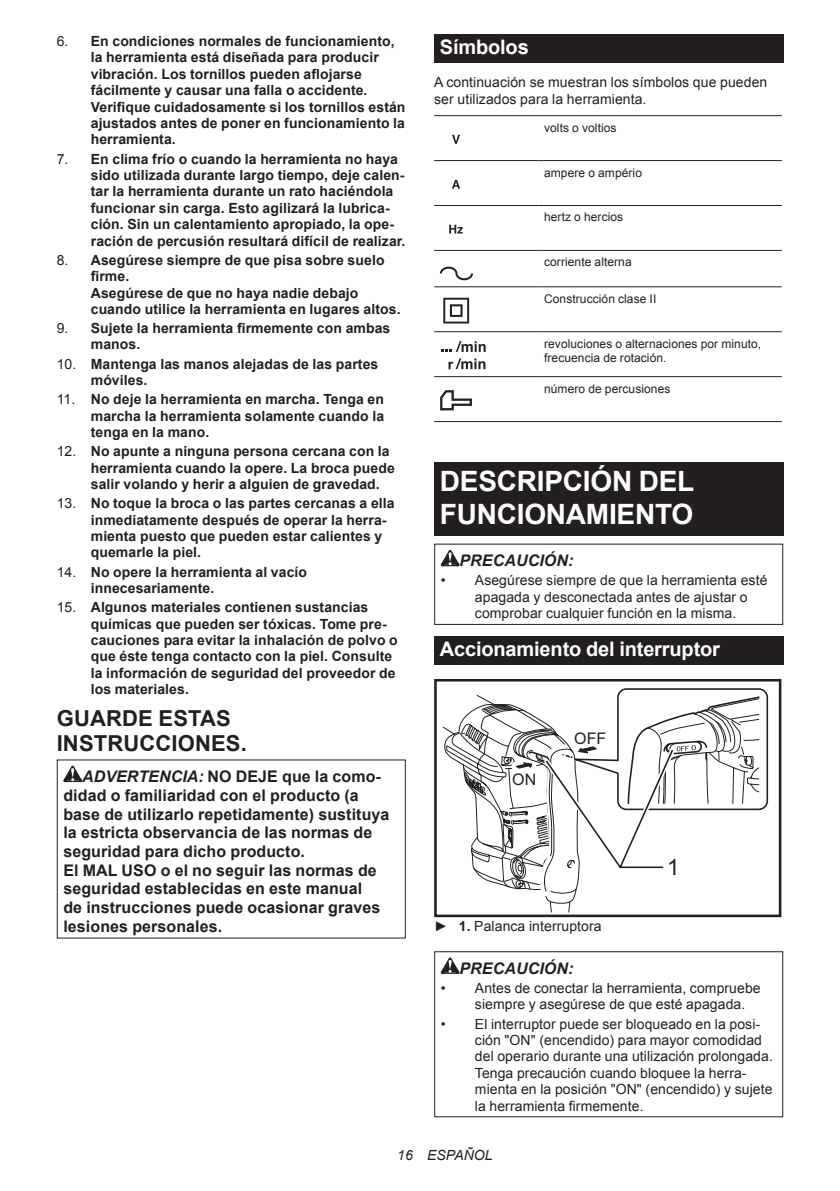
<style>
.page{position:relative;width:840px;height:1191px;background:#fff}
.page>*{position:absolute;margin:0;border:0;box-sizing:border-box;transform-origin:0 0}
.t1{font:700 28px/32.8px "Arial";letter-spacing:-.01em;color:#fff}
.t2{font:22.4px "Arial";color:#231f20}
.t3{font:700 22px/25.8px "Arial";letter-spacing:.005em;color:#231f20}
.t4{font:700 20px "Arial";letter-spacing:-.01em;color:#fff}
.t5{font:700 16px/18.8px "Arial";letter-spacing:.005em;color:#231f20}
.t6{font:italic 700 16px "Arial";letter-spacing:.005em;color:#231f20}
.t7{font:16px "Arial";color:#231f20}
.t8{font:700 14px/16.4px "Arial";letter-spacing:.005em;color:#231f20}
.t9{font:14px/16.4px "Arial";letter-spacing:.005em;color:#231f20}
.t10{font:italic 14px "Arial";letter-spacing:.005em;color:#231f20}
.t11{font:12px/14px "Arial";letter-spacing:.005em;color:#231f20}
.s1{font-weight:400}
.s2{font-style:italic}
.s3{font-weight:700}
</style>
<div class="page">
<svg style="left:63px;top:765px;width:19px;height:17px"></svg>
<div style="left:434px;top:34px;width:348px;height:29px;background:#231f20"></div>
<hr style="left:434px;top:115px;width:104px;height:1px;background:#231f20">
<hr style="left:538px;top:115px;width:243px;height:1px;background:#231f20">
<hr style="left:434px;top:160px;width:104px;height:1px;background:#231f20">
<hr style="left:538px;top:160px;width:243px;height:1px;background:#231f20">
<hr style="left:434px;top:205px;width:104px;height:1px;background:#231f20">
<hr style="left:538px;top:205px;width:243px;height:1px;background:#231f20">
<hr style="left:434px;top:250px;width:104px;height:1px;background:#231f20">
<hr style="left:538px;top:250px;width:243px;height:1px;background:#231f20">
<hr style="left:434px;top:286px;width:104px;height:1px;background:#231f20">
<hr style="left:538px;top:286px;width:243px;height:1px;background:#231f20">
<hr style="left:434px;top:331px;width:104px;height:1px;background:#231f20">
<hr style="left:538px;top:331px;width:243px;height:1px;background:#231f20">
<hr style="left:434px;top:376px;width:104px;height:1px;background:#231f20">
<hr style="left:538px;top:376px;width:243px;height:1px;background:#231f20">
<hr style="left:434px;top:421px;width:104px;height:1px;background:#231f20">
<hr style="left:538px;top:421px;width:243px;height:1px;background:#231f20">
<svg style="left:452px;top:135px;width:7px;height:9px"></svg>
<svg style="left:452px;top:180px;width:8px;height:8px"></svg>
<svg style="left:449px;top:225px;width:13px;height:8px"></svg>
<svg style="left:439px;top:266px;width:34px;height:15px"></svg>
<svg style="left:443px;top:298px;width:26px;height:25px"></svg>
<svg style="left:441px;top:341px;width:44px;height:11px"></svg>
<svg style="left:448px;top:358px;width:37px;height:11px"></svg>
<svg style="left:440px;top:390px;width:31px;height:20px"></svg>
<div style="left:434px;top:462px;width:348px;height:73px;background:#231f20"></div>
<svg style="left:440px;top:550px;width:19px;height:16px"></svg>
<div style="left:434px;top:543px;width:348px;height:82px;border:1px solid #231f20"></div>
<div style="left:434px;top:636px;width:348px;height:29px;background:#231f20"></div>
<div style="left:434px;top:679px;width:347px;height:238px;border:3px solid #231f20"></div>
<svg style="left:442px;top:688px;width:326px;height:225px"></svg>
<svg style="left:440px;top:957px;width:19px;height:16px"></svg>
<div style="left:434px;top:951px;width:348px;height:166px;border:1px solid #231f20"></div>
<p class="t8" style="left:91px;top:33px;width:316px;text-indent:-34px"><span class="s1">6.</span> En condiciones normales de funcionamiento, la herramienta está diseñada para producir vibración. Los tornillos pueden aflojarse fácilmente y causar una falla o accidente.<br>Verifique cuidadosamente si los tornillos están ajustados antes de poner en funcionamiento la herramienta.</p>
<p class="t8" style="left:91px;top:151px;width:316px;text-indent:-34px"><span class="s1">7.</span> En clima frío o cuando la herramienta no haya sido utilizada durante largo tiempo, deje calen&shy;tar la herramienta durante un rato haciéndola funcionar sin carga. Esto agilizará la lubrica&shy;ción. Sin un calentamiento apropiado, la ope&shy;ración de percusión resultará difícil de realizar.</p>
<p class="t8" style="left:91px;top:252px;width:311px;text-indent:-34px"><span class="s1">8.</span> Asegúrese siempre de que pisa sobre suelo firme.<br>Asegúrese de que no haya nadie debajo cuando utilice la herramienta en lugares altos.</p>
<p class="t8" style="left:91px;top:320px;width:301px;text-indent:-34px"><span class="s1">9.</span> Sujete la herramienta firmemente con ambas manos.</p>
<p class="t8" style="left:91px;top:356px;width:289px;text-indent:-34px"><span class="s1">10.</span> Mantenga las manos alejadas de las partes móviles.</p>
<p class="t8" style="left:91px;top:391px;width:295px;text-align:justify;text-indent:-34px"><span class="s1">11.</span> No deje la herramienta en marcha. Tenga en marcha la herramienta solamente cuando la tenga en la mano.</p>
<p class="t8" style="left:91px;top:443px;width:305px;text-indent:-34px"><span class="s1">12.</span> No apunte a ninguna persona cercana con la herramienta cuando la opere. La broca puede salir volando y herir a alguien de gravedad.</p>
<p class="t8" style="left:91px;top:495px;width:305px;text-indent:-34px"><span class="s1">13.</span> No toque la broca o las partes cercanas a ella inmediatamente después de operar la herra&shy;mienta puesto que pueden estar calientes y quemarle la piel.</p>
<p class="t8" style="left:91px;top:564px;width:218px;text-indent:-34px"><span class="s1">14.</span> No opere la herramienta al vacío innecesariamente.</p>
<p class="t8" style="left:91px;top:599px;width:308px;text-indent:-34px"><span class="s1">15.</span> Algunos materiales contienen sustancias químicas que pueden ser tóxicas. Tome pre&shy;cauciones para evitar la inhalación de polvo o que éste tenga contacto con la piel. Consulte la información de seguridad del proveedor de los materiales.</p>
<h3 class="t3" style="left:57px;top:705px;width:191px">GUARDE ESTAS<br>INSTRUCCIONES.</h3>
<p class="t5" style="left:63px;top:767px;width:327px;text-indent:19px"><span class="s2">ADVERTENCIA:</span> NO DEJE que la como&shy;didad o familiaridad con el producto (a base de utilizarlo repetidamente) sustituya la estricta observancia de las normas de seguridad para dicho producto.<br>El MAL USO o el no seguir las normas de seguridad establecidas en este manual<br>de instrucciones puede ocasionar graves lesiones personales.</p>
<h3 class="t4" style="left:439px;top:34px;width:90px">Símbolos</h3>
<p class="t9" style="left:434px;top:74px;width:334px">A continuación se muestran los símbolos que pueden ser utilizados para la herramienta.</p>
<p class="t11" style="left:544px;top:120px;width:74px">volts o voltios</p>
<p class="t11" style="left:544px;top:165px;width:99px">ampere o ampério</p>
<p class="t11" style="left:544px;top:210px;width:81px">hertz o hercios</p>
<p class="t11" style="left:544px;top:255px;width:89px">corriente alterna</p>
<p class="t11" style="left:544px;top:292px;width:114px">Construcción clase II</p>
<p class="t11" style="left:544px;top:336px;width:218px">revoluciones o alternaciones por minuto, frecuencia de rotación.</p>
<p class="t11" style="left:544px;top:381px;width:128px">número de percusiones</p>
<h1 class="t1" style="left:439px;top:466px;width:256px">DESCRIPCIÓN DEL<br>FUNCIONAMIENTO</h1>
<p class="t6" style="left:459px;top:550px;width:115px">PRECAUCIÓN:</p>
<p class="t9" style="left:474px;top:572px;width:294px;text-indent:-34px">• Asegúrese siempre de que la herramienta esté apagada y desconectada antes de ajustar o comprobar cualquier función en la misma.</p>
<h3 class="t4" style="left:439px;top:636px;width:281px">Accionamiento del interruptor</h3>
<p class="t7" style="left:512px;top:769px;width:25px">ON</p>
<p class="t7" style="left:574px;top:728px;width:33px">OFF</p>
<h2 class="t2" style="left:666px;top:852px;width:14px">1</h2>
<p class="t9" style="left:434px;top:917px;width:169px">► <span class="s3">1.</span> Palanca interruptora</p>
<p class="t6" style="left:459px;top:957px;width:115px">PRECAUCIÓN:</p>
<p class="t9" style="left:474px;top:980px;width:287px;text-indent:-34px">• Antes de conectar la herramienta, compruebe siempre y asegúrese de que esté apagada.</p>
<p class="t9" style="left:474px;top:1015px;width:299px;text-indent:-34px">• El interruptor puede ser bloqueado en la posi&shy;ción "ON" (encendido) para mayor comodidad del operario durante una utilización prolongada.<br>Tenga precaución cuando bloquee la herra&shy;mienta en la posición "ON" (encendido) y sujete la herramienta firmemente.</p>
<p class="t10" style="left:397px;top:1146px;width:97px">16 ESPAÑOL</p>
</div>
